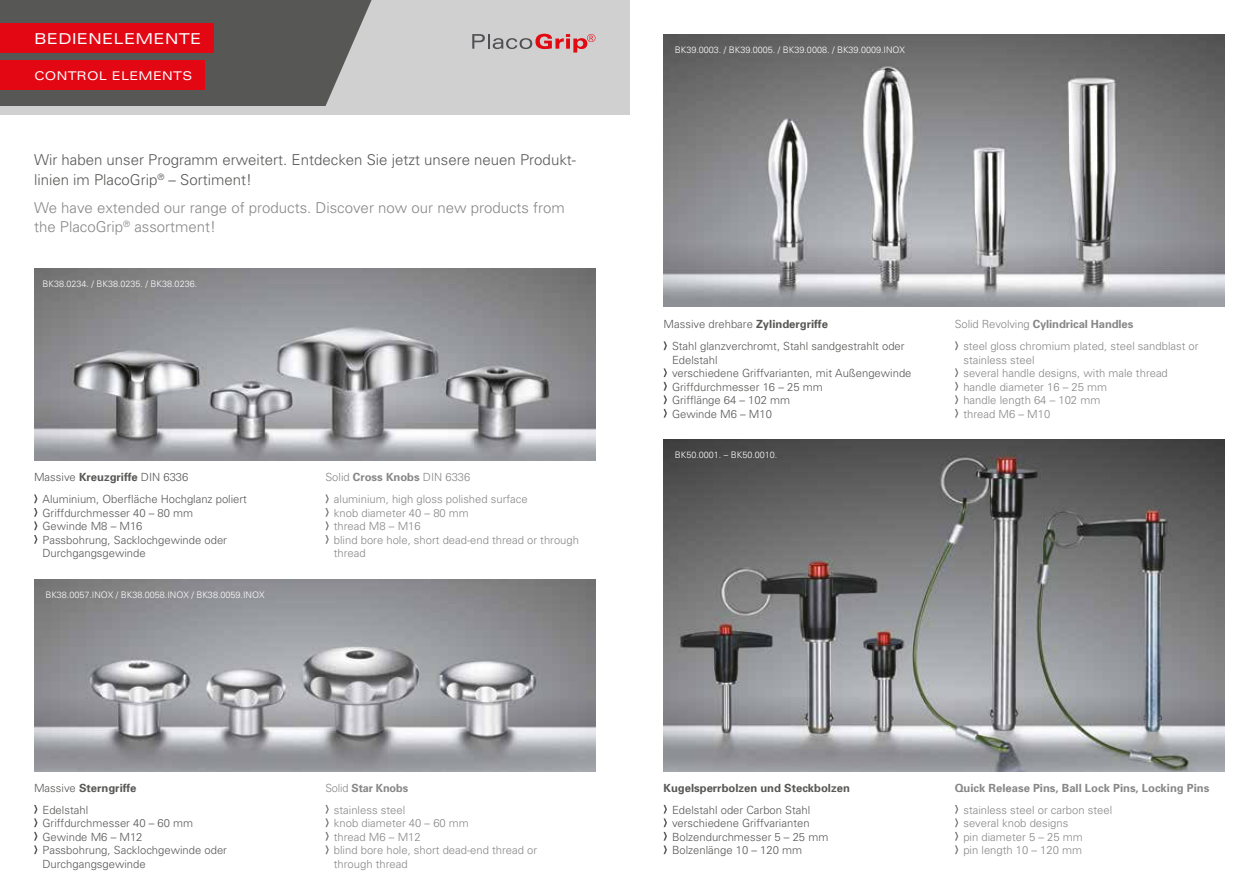
<style>
.page{position:relative;width:1259px;height:893px;background:#fff}
.page>*{position:absolute;margin:0;border:0;box-sizing:border-box;transform-origin:0 0}
.t1{font:300 15px/19.5px "Univers";color:#575756}
.t2{font:300 15px/19.5px "Univers";color:#878787}
.t3{font:expanded 15px "Univers LT";letter-spacing:.025em;color:#fff}
.t4{font:expanded 12px "Univers LT";letter-spacing:.025em;color:#fff}
.t5{font:300 11.25px/13.5px "Univers";color:#575756}
.t6{font:300 11.25px/13.5px "Univers";color:#878787}
.t7{font:700 11.25px "Univers";color:#878787}
.t8{font:700 11.25px "Univers";color:#575756}
.t9{font:300 9px "Univers";color:#fff}
.s1{font-weight:700}
</style>
<div class="page">
<div style="left:0;top:0;width:629px;height:115px;background:#d0d0d0"></div>
<svg style="left:0;top:0;width:371px;height:106px;background:#616160"></svg>
<div style="left:0;top:60px;width:204px;height:30px;background:#e30613"></div>
<div style="left:0;top:23px;width:213px;height:30px;background:#e30613"></div>
<svg style="left:472px;top:34px;width:123px;height:19px"></svg>
<img style="left:34px;top:269px;width:561px;height:191px">
<svg style="left:34px;top:494px;width:3px;height:50px"></svg>
<img style="left:663px;top:34px;width:562px;height:272px">
<svg style="left:663px;top:341px;width:4px;height:9px"></svg>
<svg style="left:663px;top:368px;width:4px;height:50px"></svg>
<svg style="left:325px;top:494px;width:4px;height:50px"></svg>
<img style="left:34px;top:580px;width:561px;height:191px">
<svg style="left:34px;top:805px;width:3px;height:49px"></svg>
<svg style="left:325px;top:805px;width:4px;height:49px"></svg>
<svg style="left:955px;top:341px;width:3px;height:9px"></svg>
<svg style="left:955px;top:368px;width:3px;height:50px"></svg>
<img style="left:663px;top:439px;width:562px;height:332px">
<svg style="left:663px;top:805px;width:4px;height:49px"></svg>
<svg style="left:955px;top:805px;width:3px;height:49px"></svg>
<h1 class="t3" style="left:34px;top:30px;width:168px">BEDIENELEMENTE</h1>
<p class="t4" style="left:34px;top:68px;width:160px">CONTROL ELEMENTS</p>
<h1 class="t1" style="left:34px;top:150px;width:543px">Wir haben unser Programm erweitert. Entdecken Sie jetzt unsere neuen Produkt&shy;linien im PlacoGrip<sup>®</sup> – Sortiment!</h1>
<h1 class="t2" style="left:34px;top:197px;width:532px">We have extended our range of products. Discover now our new products from the PlacoGrip<sup>®</sup> assortment!</h1>
<p class="t9" style="left:43px;top:279px;width:156px">BK38.0234. / BK38.0235. / BK38.0236.</p>
<p class="t5" style="left:43px;top:466px;width:206px;line-height:22px;text-indent:-9px">Massive <span class="s1">Kreuzgriffe</span> DIN 6336<br>Aluminium, Oberfläche Hochglanz poliert</p>
<p class="t5" style="left:43px;top:506px;width:186px">Griffdurchmesser 40 – 80 mm<br>Gewinde M8 – M16<br>Passbohrung, Sacklochgewinde oder<br>Durchgangsgewinde</p>
<p class="t9" style="left:45px;top:590px;width:221px">BK38.0057.INOX / BK38.0058.INOX / BK38.0059.INOX</p>
<p class="t6" style="left:334px;top:466px;width:195px;line-height:22px;text-indent:-9px">Solid <span class="s1">Cross Knobs</span> DIN 6336 aluminium, high gloss polished surface</p>
<p class="t6" style="left:334px;top:506px;width:247px">knob diameter 40 – 80 mm<br>thread M8 – M16<br>blind bore hole, short dead-end thread or through thread</p>
<p class="t5" style="left:43px;top:776px;width:96px;line-height:22px;text-indent:-9px">Massive <span class="s1">Sterngriffe<br></span>Edelstahl</p>
<p class="t5" style="left:43px;top:816px;width:186px">Griffdurchmesser 40 – 60 mm<br>Gewinde M6 – M12<br>Passbohrung, Sacklochgewinde oder<br>Durchgangsgewinde</p>
<p class="t6" style="left:325px;top:776px;width:84px;line-height:22px;text-align:center">Solid <span class="s1">Star Knobs </span>stainless steel</p>
<p class="t6" style="left:334px;top:816px;width:205px">knob diameter 40 – 60 mm<br>thread M6 – M12<br>blind bore hole, short dead-end thread or through thread</p>
<p class="t9" style="left:675px;top:44px;width:232px">BK39.0003. / BK39.0005. / BK39.0008. / BK39.0009.INOX</p>
<p class="t5" style="left:672px;top:313px;width:234px;line-height:22px;text-indent:-9px">Massive drehbare <span class="s1">Zylindergriffe<br></span>Stahl glanzverchromt, Stahl sandgestrahlt oder</p>
<p class="t5" style="left:672px;top:353px;width:241px">Edelstahl<br>verschiedene Griffvarianten, mit Außengewinde<br>Griffdurchmesser 16 – 25 mm<br>Grifflänge 64 – 102 mm<br>Gewinde M6 – M10</p>
<p class="t9" style="left:675px;top:449px;width:104px">BK50.0001. – BK50.0010.</p>
<p class="t6" style="left:963px;top:313px;width:237px;line-height:22px;text-indent:-9px">Solid Revolving <span class="s1">Cylindrical Handles<br></span>steel gloss chromium plated, steel sandblast or</p>
<p class="t6" style="left:963px;top:353px;width:206px">stainless steel<br>several handle designs, with male thread handle diameter 16 – 25 mm<br>handle length 64 – 102 mm<br>thread M6 – M10</p>
<p class="t8" style="left:663px;top:780px;width:188px">Kugelsperrbolzen und Steckbolzen</p>
<p class="t5" style="left:672px;top:803px;width:158px">Edelstahl oder Carbon Stahl verschiedene Griffvarianten<br>Bolzendurchmesser 5 – 25 mm<br>Bolzenlänge 10 – 120 mm</p>
<p class="t7" style="left:955px;top:780px;width:256px">Quick Release Pins, Ball Lock Pins, Locking Pins</p>
<p class="t6" style="left:963px;top:803px;width:150px">stainless steel or carbon steel several knob designs<br>pin diameter 5 – 25 mm<br>pin length 10 – 120 mm</p>
</div>
